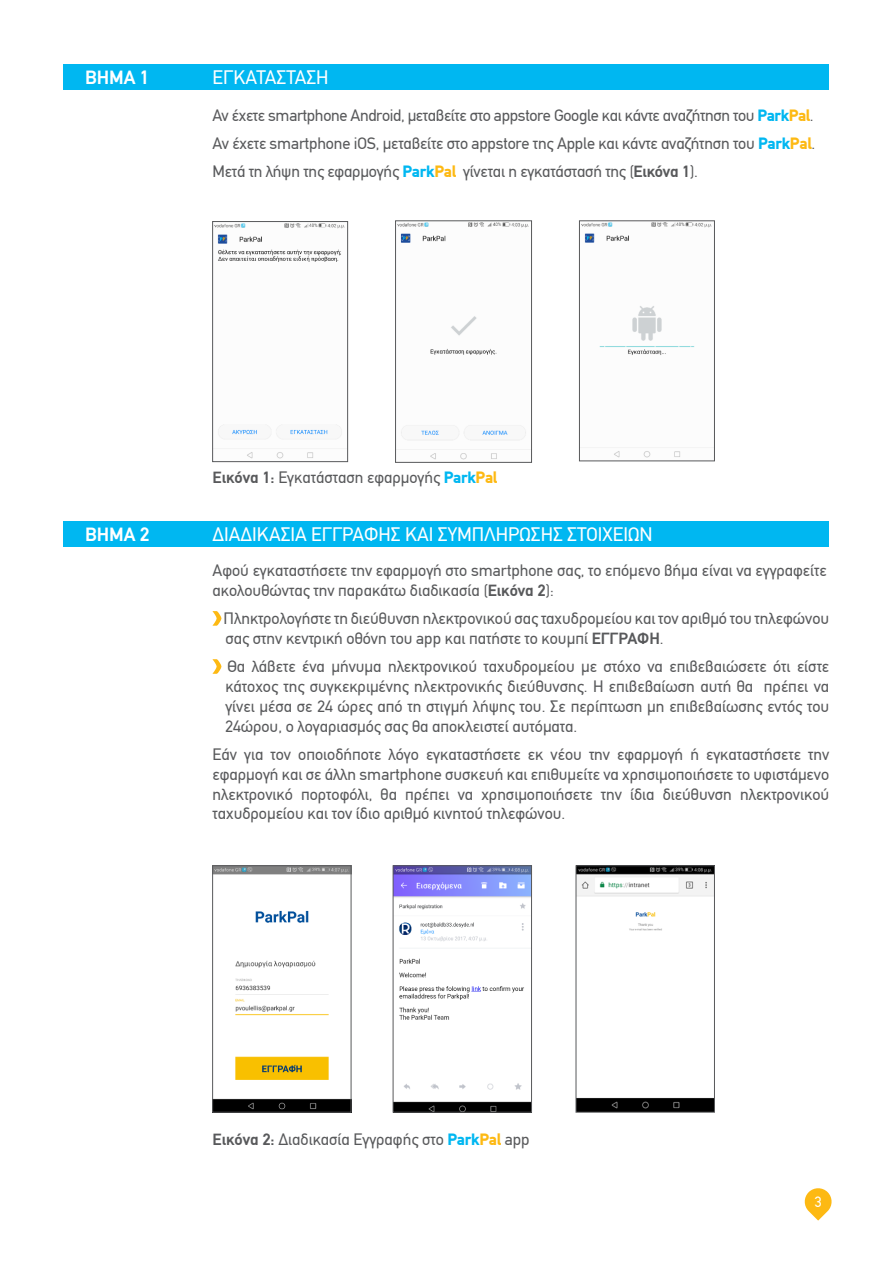
<style>
.page{position:relative;width:893px;height:1263px;background:#fff}
.page>*{position:absolute;margin:0;border:0;box-sizing:border-box;transform-origin:0 0}
.t1{font:19.5px "PF Din Text";color:#fff}
.t2{font:700 19.5px "PF Din Text";color:#fff}
.t3{font:16.5px/19.8px "PF Din Text";color:#58595b;text-align:justify}
.t4{font:15px "PF Din Text";color:#fff}
.s1{font-weight:900;color:#00b7f1}
.s2{font-weight:900;color:#fdb913}
.s3{font-weight:700}
</style>
<div class="page">
<svg style="left:804px;top:1188px;width:28px;height:32px"></svg>
<svg style="left:212px;top:611px;width:9px;height:15px"></svg>
<svg style="left:212px;top:659px;width:9px;height:15px"></svg>
<div style="left:64px;top:64px;width:765px;height:25px;background:#00b7f1"></div>
<div style="left:64px;top:521px;width:765px;height:25px;background:#00b7f1"></div>
<img style="left:214px;top:223px;width:132px;height:236px">
<div style="left:212px;top:221px;width:136px;height:241px;border:1px solid #58595b"></div>
<img style="left:397px;top:223px;width:133px;height:237px">
<div style="left:395px;top:221px;width:137px;height:242px;border:1px solid #58595b"></div>
<img style="left:581px;top:223px;width:132px;height:235px">
<div style="left:579px;top:221px;width:136px;height:240px;border:1px solid #58595b"></div>
<img style="left:214px;top:867px;width:135px;height:243px">
<div style="left:212px;top:865px;width:139px;height:247px;border:1px solid #58595b"></div>
<img style="left:395px;top:867px;width:135px;height:243px">
<div style="left:393px;top:865px;width:139px;height:247px;border:1px solid #58595b"></div>
<img style="left:578px;top:867px;width:135px;height:243px">
<div style="left:576px;top:865px;width:139px;height:247px;border:1px solid #58595b"></div>
<p class="t2" style="left:85px;top:66px;width:66px">ΒΗΜΑ 1</p>
<p class="t1" style="left:213px;top:66px;width:118px">ΕΓΚΑΤΑΣΤΑΣΗ</p>
<p class="t3" style="left:213px;top:101px;width:604px;line-height:28.3px">Αν έχετε smartphone Android, μεταβείτε στο appstore Google και κάντε αναζήτηση του <span class="s1">Park</span><span class="s2">Pal</span>.<br>Αν έχετε smartphone iOS, μεταβείτε στο appstore της Apple και κάντε αναζήτηση του <span class="s1">Park</span><span class="s2">Pal</span>.<br>Μετά τη λήψη της εφαρμογής <span class="s1">Park</span><span class="s2">Pal</span> γίνεται η εγκατάστασή της (<span class="s3">Εικόνα 1</span>).</p>
<p class="t3" style="left:213px;top:467px;width:286px"><span class="s3">Εικόνα 1:</span> Εγκατάσταση εφαρμογής <span class="s1">Park</span><span class="s2">Pal</span></p>
<p class="t2" style="left:85px;top:523px;width:66px">ΒΗΜΑ 2</p>
<p class="t1" style="left:213px;top:523px;width:441px">ΔΙΑΔΙΚΑΣΙΑ ΕΓΓΡΑΦΗΣ ΚΑΙ ΣΥΜΠΛΗΡΩΣΗΣ ΣΤΟΙΧΕΙΩΝ</p>
<p class="t3" style="left:213px;top:561px;width:616px">Αφού εγκαταστήσετε την εφαρμογή στο smartphone σας, το επόμενο βήμα είναι να εγγραφείτε ακολουθώντας την παρακάτω διαδικασία (<span class="s3">Εικόνα 2</span>):</p>
<p class="t3" style="left:224px;top:609px;width:607px">Πληκτρολογήστε τη διεύθυνση ηλεκτρονικού σας ταχυδρομείου και τον αριθμό του τηλεφώνου σας στην κεντρική οθόνη του app και πατήστε το κουμπί <span class="s3">ΕΓΓΡΑΦΗ</span>.</p>
<p class="t3" style="left:225px;top:657px;width:605px">Θα λάβετε ένα μήνυμα ηλεκτρονικού ταχυδρομείου με στόχο να επιβεβαιώσετε ότι είστε κάτοχος της συγκεκριμένης ηλεκτρονικής διεύθυνσης. Η επιβεβαίωση αυτή θα πρέπει να γίνει μέσα σε 24 ώρες από τη στιγμή λήψης του. Σε περίπτωση μη επιβεβαίωσης εντός του 24ώρου, ο λογαριασμός σας θα αποκλειστεί αυτόματα.</p>
<p class="t3" style="left:213px;top:744px;width:618px">Εάν για τον οποιοδήποτε λόγο εγκαταστήσετε εκ νέου την εφαρμογή ή εγκαταστήσετε την εφαρμογή και σε άλλη smartphone συσκευή και επιθυμείτε να χρησιμοποιήσετε το υφιστάμενο ηλεκτρονικό πορτοφόλι, θα πρέπει να χρησιμοποιήσετε την ίδια διεύθυνση ηλεκτρονικού ταχυδρομείου και τον ίδιο αριθμό κινητού τηλεφώνου.</p>
<p class="t3" style="left:213px;top:1129px;width:318px"><span class="s3">Εικόνα 2:</span> Διαδικασία Εγγραφής στο <span class="s1">Park</span><span class="s2">Pal</span> app</p>
<p class="t4" style="left:815px;top:1193px;width:8px">3</p>
</div>
